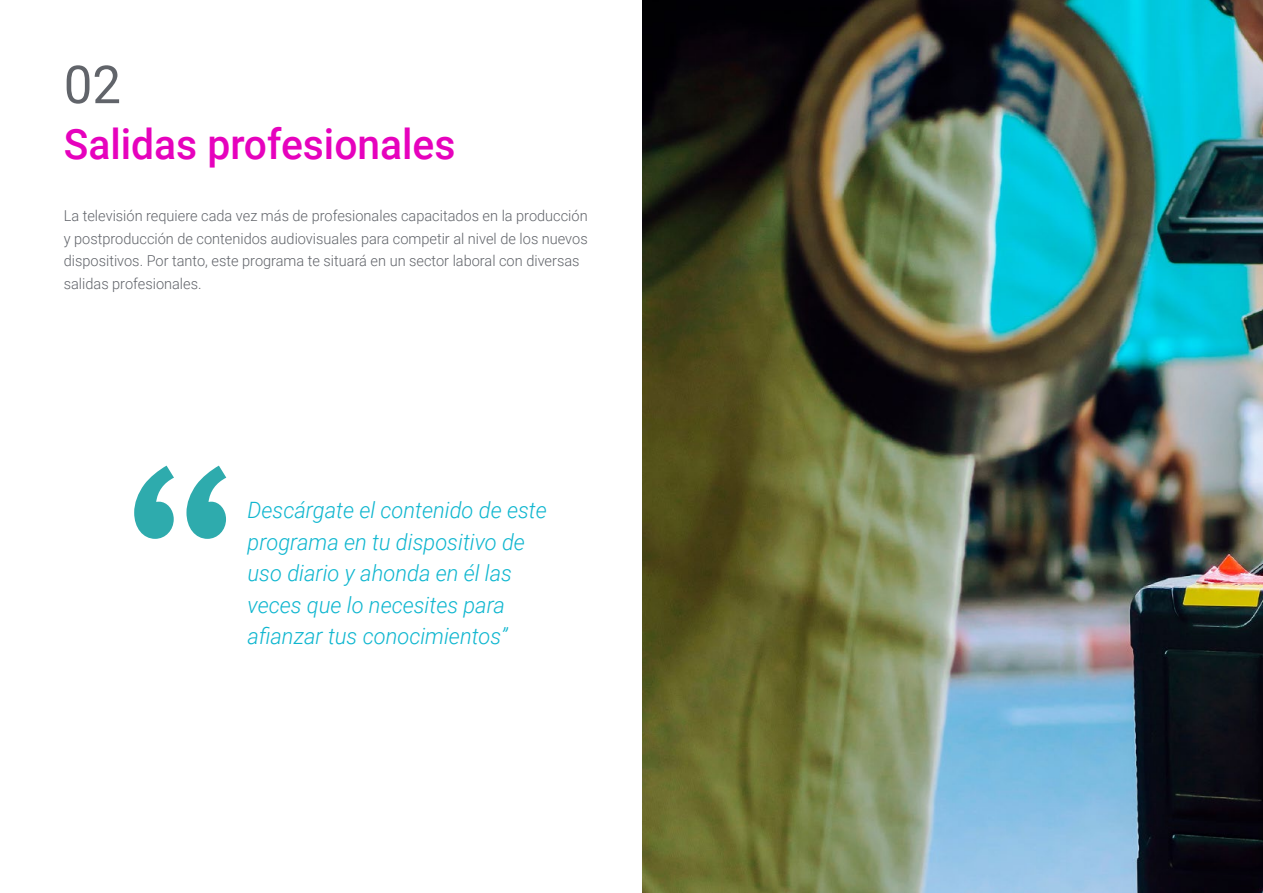
<style>
.page{position:relative;width:1263px;height:893px;background:#fff}
.page>*{position:absolute;margin:0;border:0;box-sizing:border-box;transform-origin:0 0}
.t1{font:52.5px "Roboto";color:#61646a}
.t2{font:500 42px "Roboto";color:#e602bd}
.t3{font:italic 300 22.5px/31.5px "Roboto";color:#0fb6cf}
.t4{font:300 15px/22.5px "Roboto";color:#61646a}
</style>
<div class="page">
<img style="left:642px;top:0;width:621px;height:893px">
<svg style="left:134px;top:466px;width:92px;height:73px"></svg>
<h1 class="t1" style="left:64px;top:48px;width:59px">02</h1>
<h2 class="t2" style="left:64px;top:115px;width:393px">Salidas profesionales</h2>
<p class="t4" style="left:64px;top:204px;width:525px">La televisión requiere cada vez más de profesionales capacitados en la producción y postproducción de contenidos audiovisuales para competir al nivel de los nuevos dispositivos. Por tanto, este programa te situará en un sector laboral con diversas salidas profesionales.</p>
<h3 class="t3" style="left:248px;top:493px;width:301px">Descárgate el contenido de este programa en tu dispositivo de uso diario y ahonda en él las veces que lo necesites para afianzar tus conocimientos”</h3>
</div>
